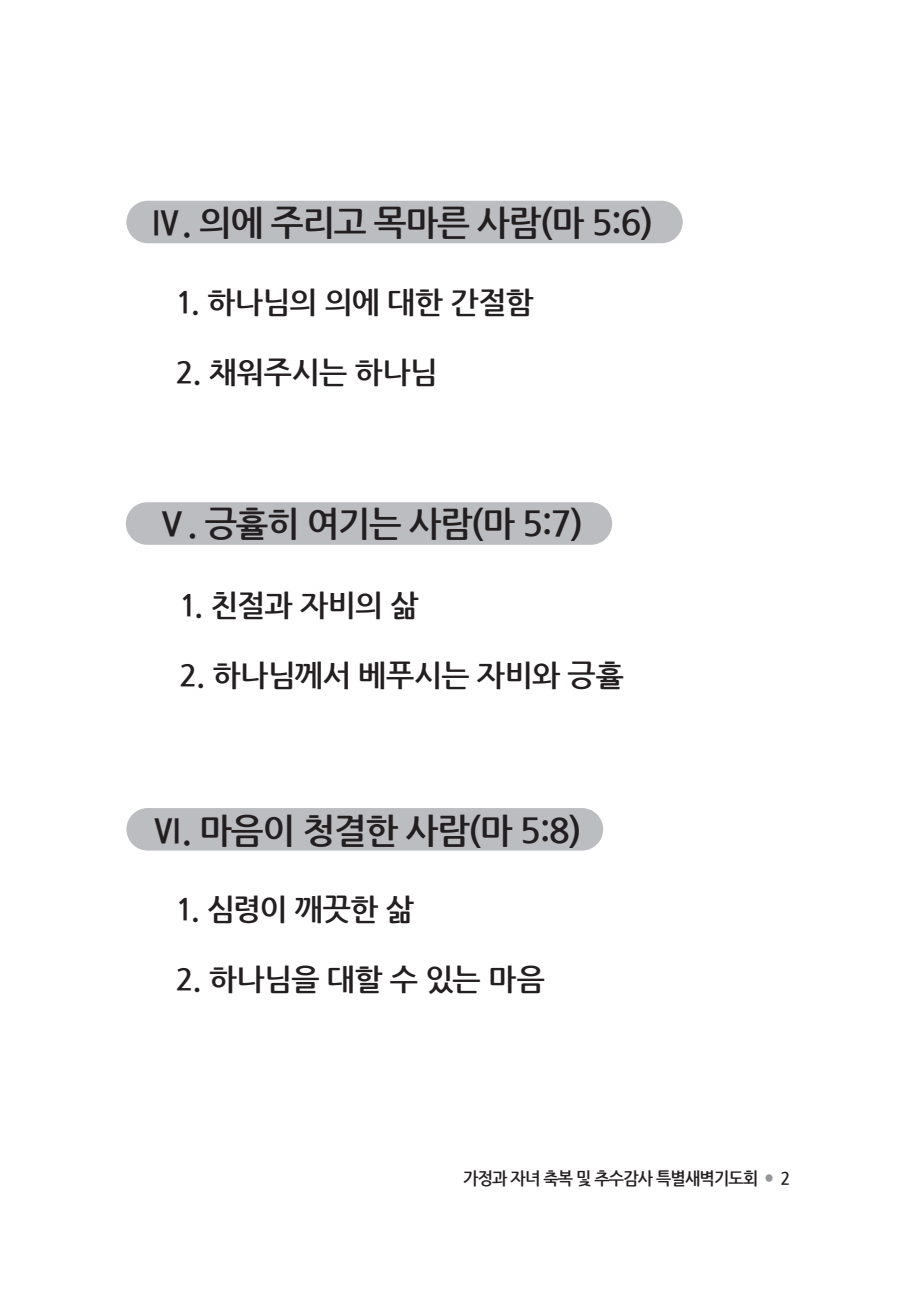
<style>
.page{position:relative;width:911px;height:1290px;background:#fff}
.page>*{position:absolute;margin:0;border:0;box-sizing:border-box;transform-origin:0 0}
.t1{font:700 35px "Nanum Gothic";letter-spacing:-.04em;color:#231f20}
.t2{font:700 30px "Nanum Gothic";letter-spacing:-.025em;color:#231f20}
.t3{font:700 17.5px "Nanum Gothic";letter-spacing:-.05em;color:#231f20;scale:.93 1}
.s1{font-weight:400;font-size:10px;color:#939598}
</style>
<div class="page">
<div style="left:126px;top:201px;width:556px;height:42px;background:#bcbdc0;border-radius:21px"></div>
<div style="left:126px;top:808px;width:477px;height:42px;background:#bcbdc0;border-radius:21px"></div>
<div style="left:126px;top:502px;width:486px;height:43px;background:#bcbdc0;border-radius:21px"></div>
<p class="t1" style="left:150px;top:206px;width:504px">Ⅳ. 의에 주리고 목마른 사람(마 5:6)</p>
<p class="t2" style="left:176px;top:287px;width:359px">1. 하나님의 의에 대한 간절함</p>
<p class="t2" style="left:176px;top:357px;width:264px">2. 채워주시는 하나님</p>
<p class="t1" style="left:156px;top:506px;width:428px">Ⅴ. 긍휼히 여기는 사람(마 5:7)</p>
<p class="t2" style="left:179px;top:591px;width:241px">1. 친절과 자비의 삶</p>
<p class="t2" style="left:179px;top:661px;width:446px">2. 하나님께서 베푸시는 자비와 긍휼</p>
<p class="t1" style="left:150px;top:813px;width:433px">Ⅵ. 마음이 청결한 사람(마 5:8)</p>
<p class="t2" style="left:176px;top:895px;width:240px">1. 심령이 깨끗한 삶</p>
<p class="t2" style="left:176px;top:965px;width:371px">2. 하나님을 대할 수 있는 마음</p>
<p class="t3" style="left:463px;top:1169px;width:353px">가정과 자녀 축복 및 추수감사 특별새벽기도회 <span class="s1">●</span> 2</p>
</div>
